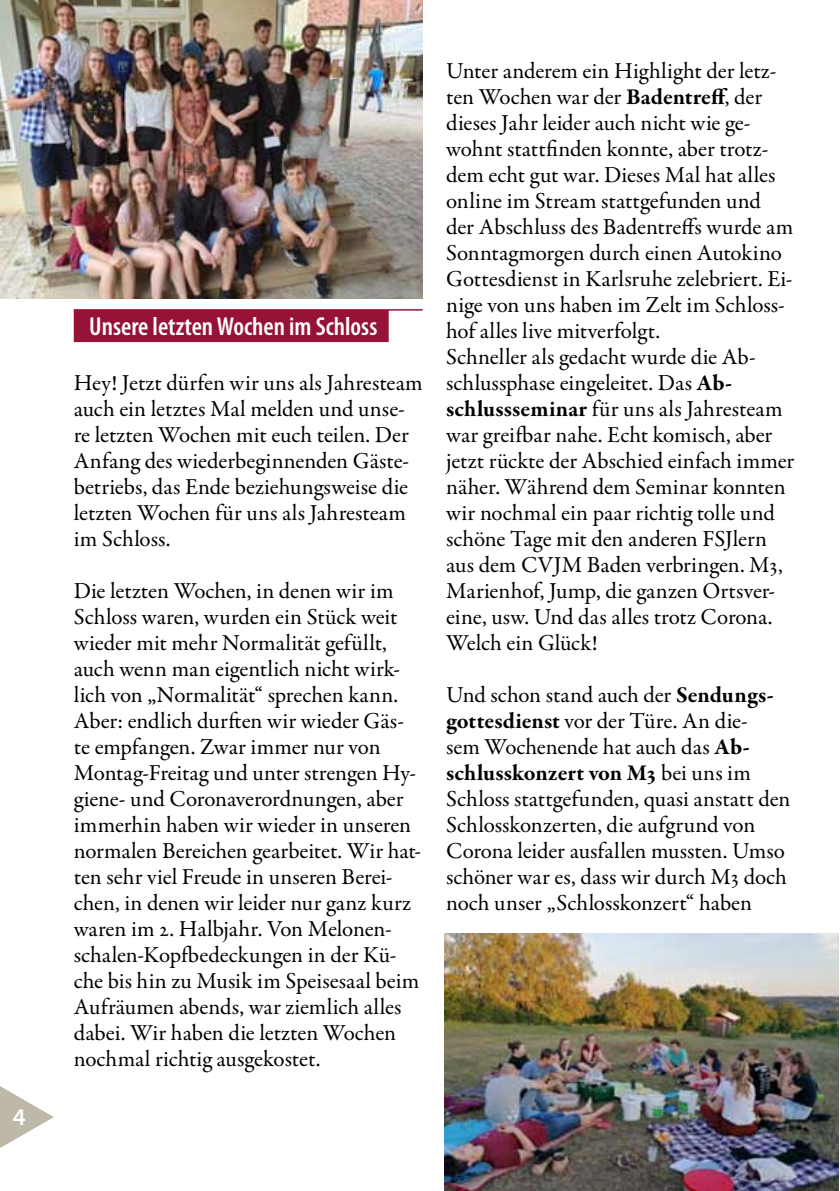
<style>
.page{position:relative;width:840px;height:1191px;background:#fff}
.page>*{position:absolute;margin:0;border:0;box-sizing:border-box;transform-origin:0 0}
.t1{font:600 condensed 26px "Myriad Pro";color:#fff}
.t2{font:600 24px "Myriad Pro";color:#fff}
.t3{font:23px/26px "Garamond Premr Pro";color:#000}
.s1{font-weight:700}
</style>
<div class="page">
<svg style="left:0;top:1086px;width:54px;height:62px"></svg>
<hr style="left:74px;top:309px;width:348px;height:2px;background:#961236">
<div style="left:74px;top:310px;width:314px;height:32px;background:#961236"></div>
<img style="left:444px;top:933px;width:394px;height:258px">
<img style="left:0;top:0;width:422px;height:299px">
<p class="t2" style="left:13px;top:1101px;width:14px">4</p>
<p class="t1" style="left:89px;top:311px;width:289px">Unsere letzten Wochen im Schloss</p>
<p class="t3" style="left:74px;top:370px;width:350px">Hey! Jetzt dürfen wir uns als Jahresteam auch ein letztes Mal melden und unse&shy;re letzten Wochen mit euch teilen. Der Anfang des wiederbeginnenden Gäste&shy;betriebs, das Ende beziehungsweise die letzten Wochen für uns als Jahresteam im Schloss.</p>
<p class="t3" style="left:74px;top:578px;width:349px">Die letzten Wochen, in denen wir im Schloss waren, wurden ein Stück weit wieder mit mehr Normalität gefüllt, auch wenn man eigentlich nicht wirk&shy;lich von „Normalität“ sprechen kann.<br>Aber: endlich durften wir wieder Gäs&shy;te empfangen. Zwar immer nur von Montag-Freitag und unter strengen Hy&shy;giene- und Coronaverordnungen, aber immerhin haben wir wieder in unseren normalen Bereichen gearbeitet. Wir hat&shy;ten sehr viel Freude in unseren Berei&shy;chen, in denen wir leider nur ganz kurz waren im 2. Halbjahr. Von Melonen&shy;schalen-Kopfbedeckungen in der Kü&shy;che bis hin zu Musik im Speisesaal beim Aufräumen abends, war ziemlich alles dabei. Wir haben die letzten Wochen nochmal richtig ausgekostet.</p>
<p class="t3" style="left:446px;top:58px;width:349px">Unter anderem ein Highlight der letz&shy;ten Wochen war der <span class="s1">Badentreff</span>, der dieses Jahr leider auch nicht wie ge&shy;wohnt stattfinden konnte, aber trotz&shy;dem echt gut war. Dieses Mal hat alles online im Stream stattgefunden und der Abschluss des Badentreffs wurde am Sonntagmorgen durch einen Autokino Gottesdienst in Karlsruhe zelebriert. Ei&shy;nige von uns haben im Zelt im Schloss&shy;hof alles live mitverfolgt.<br>Schneller als gedacht wurde die Ab&shy;schlussphase eingeleitet. Das <span class="s1">Ab&shy;schlussseminar</span> für uns als Jahresteam war greifbar nahe. Echt komisch, aber jetzt rückte der Abschied einfach immer näher. Während dem Seminar konnten wir nochmal ein paar richtig tolle und schöne Tage mit den anderen FSJlern aus dem CVJM Baden verbringen. M3, Marienhof, Jump, die ganzen Ortsver&shy;eine, usw. Und das alles trotz Corona.<br>Welch ein Glück!</p>
<p class="t3" style="left:446px;top:682px;width:346px">Und schon stand auch der <span class="s1">Sendungs&shy;gottesdienst</span> vor der Türe. An die-<br>sem Wochenende hat auch das <span class="s1">Ab&shy;schlusskonzert von M3</span> bei uns im Schloss stattgefunden, quasi anstatt den Schlosskonzerten, die aufgrund von Corona leider ausfallen mussten. Umso schöner war es, dass wir durch M3 doch noch unser „Schlosskonzert“ haben</p>
</div>
